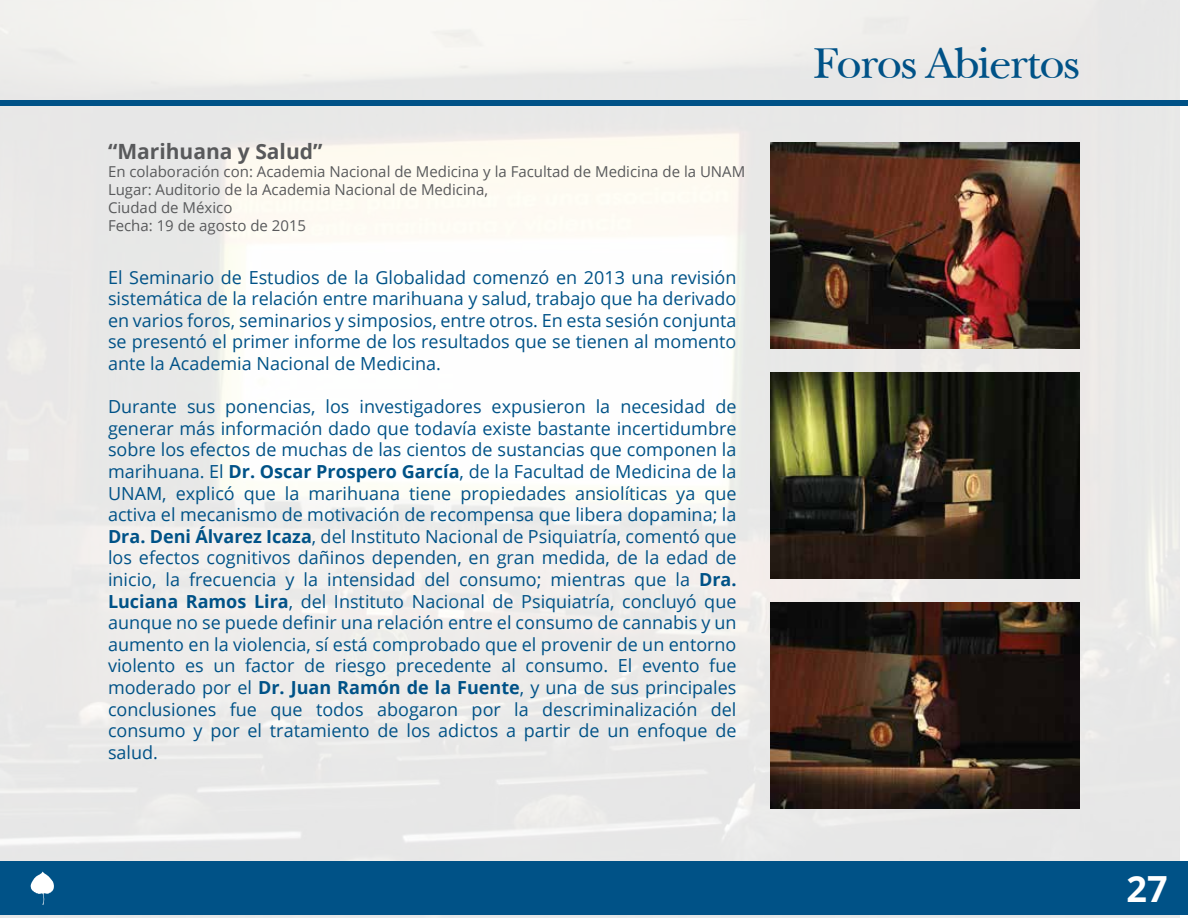
<style>
.page{position:relative;width:1188px;height:918px;background:#fff}
.page>*{position:absolute;margin:0;border:0;box-sizing:border-box;transform-origin:0 0}
.t1{font:45px "New Baskerville";letter-spacing:-.025em;color:#005287}
.t2{font:700 36px "Open Sans";color:#fff}
.t3{font:700 21px "Open Sans";color:#58595b}
.t4{font:18px/21.6px "Open Sans";color:#005287;text-align:justify}
.t5{font:15px/18px "Open Sans";color:#58595b}
.s1{font-weight:700}
</style>
<div class="page">
<img style="left:0;top:0;width:1179px;height:918px">
<img style="left:770px;top:372px;width:309px;height:206px">
<img style="left:770px;top:142px;width:309px;height:206px">
<img style="left:770px;top:602px;width:309px;height:207px">
<div style="left:0;top:861px;width:1188px;height:54px;background:#005287"></div>
<svg style="left:30px;top:872px;width:24px;height:33px"></svg>
<div style="left:0;top:100px;width:1188px;height:5px;background:#005287"></div>
<p class="t3" style="left:108px;top:137px;width:216px">“Marihuana y Salud”</p>
<p class="t5" style="left:108px;top:162px;width:639px">En colaboración con: Academia Nacional de Medicina y la Facultad de Medicina de la UNAM Lugar: Auditorio de la Academia Nacional de Medicina,<br>Ciudad de México<br>Fecha: 19 de agosto de 2015</p>
<p class="t4" style="left:108px;top:266px;width:630px">El Seminario de Estudios de la Globalidad comenzó en 2013 una revisión sistemática de la relación entre marihuana y salud, trabajo que ha derivado en varios foros, seminarios y simposios, entre otros. En esta sesión conjunta se presentó el primer informe de los resultados que se tienen al momento ante la Academia Nacional de Medicina.</p>
<p class="t4" style="left:108px;top:395px;width:630px">Durante sus ponencias, los investigadores expusieron la necesidad de generar más información dado que todavía existe bastante incertidumbre sobre los efectos de muchas de las cientos de sustancias que componen la marihuana. El <span class="s1">Dr. Oscar Prospero García</span>, de la Facultad de Medicina de la UNAM, explicó que la marihuana tiene propiedades ansiolíticas ya que activa el mecanismo de motivación de recompensa que libera dopamina; la <span class="s1">Dra. Deni Álvarez Icaza</span>, del Instituto Nacional de Psiquiatría, comentó que los efectos cognitivos dañinos dependen, en gran medida, de la edad de inicio, la frecuencia y la intensidad del consumo; mientras que la <span class="s1">Dra.<br>Luciana Ramos Lira</span>, del Instituto Nacional de Psiquiatría, concluyó que aunque no se puede definir una relación entre el consumo de cannabis y un aumento en la violencia, sí está comprobado que el provenir de un entorno violento es un factor de riesgo precedente al consumo. El evento fue moderado por el <span class="s1">Dr. Juan Ramón de la Fuente</span>, y una de sus principales conclusiones fue que todos abogaron por la descriminalización del consumo y por el tratamiento de los adictos a partir de un enfoque de salud.</p>
<h1 class="t1" style="left:814px;top:35px;width:267px">Foros Abiertos</h1>
<h2 class="t2" style="left:1126px;top:863px;width:43px">27</h2>
</div>
